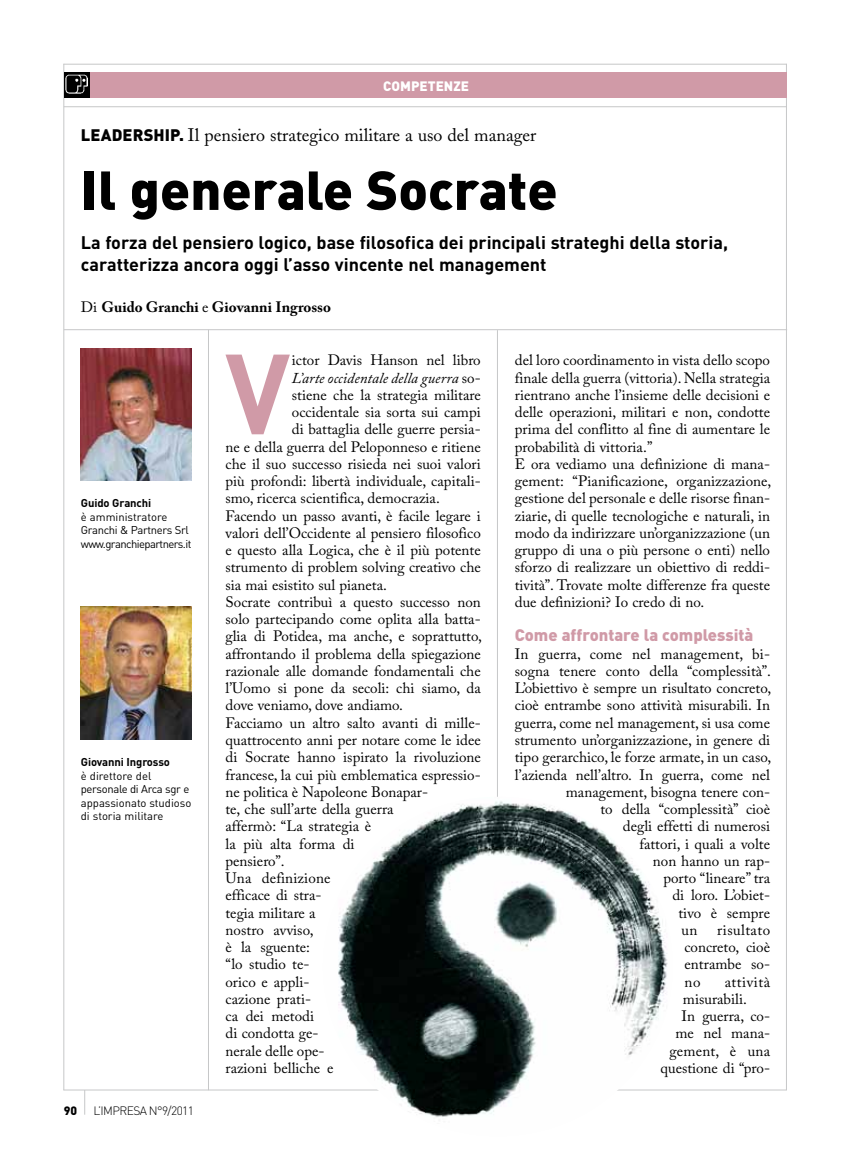
<style>
.page{position:relative;width:851px;height:1170px;background:#fff}
.page>*{position:absolute;margin:0;border:0;box-sizing:border-box;transform-origin:0 0}
.t1{font:700 111.9px "DIN";color:#d09aa7}
.t2{font:900 54px "DIN";color:#000}
.t3{font:700 18px/22.5px "DIN";color:#000}
.t4{font:18px "Adobe Caslon";color:#000}
.t5{font:900 16.5px "DIN";color:#d09aa7}
.t6{font:15px/17.2px "Adobe Caslon Pro";color:#000}
.t7{font:700 15px "Adobe Caslon Pro";color:#000}
.t8{font:italic 15px "Adobe Caslon Pro";letter-spacing:.005em;color:#000}
.t9{font:15px "Adobe Caslon Pro";letter-spacing:.035em;color:#000}
.t10{font:900 13.5px "DIN";color:#fff}
.t11{font:300 12px "DIN";letter-spacing:-.05em;color:#000}
.t12{font:900 12px "DIN";color:#000}
.t13{font:11.25px/13.5px "DIN";color:#000}
.t14{font:11.25px/13.5px "DIN";letter-spacing:-.03em;color:#000}
.t15{font:700 11.25px "DIN";letter-spacing:-.01em;color:#000}
.s1{font-family:"DIN";font-weight:900;font-size:16.5px}
.s2{font-weight:400}
.s3{font-style:normal}
</style>
<div class="page">
<svg style="left:84px;top:1090px;width:1px;height:24px"></svg>
<hr style="left:63px;top:64px;width:1px;height:1026px;background:#c6c7c8">
<hr style="left:786px;top:64px;width:1px;height:1026px;background:#c6c7c8">
<hr style="left:63px;top:1089px;width:723px;height:1px;background:#c6c7c8">
<hr style="left:64px;top:106px;width:722px;height:1px;background:#c6c7c8">
<hr style="left:63px;top:64px;width:723px;height:1px;background:#c6c7c8">
<hr style="left:497px;top:330px;width:1px;height:760px;background:#c6c7c8">
<hr style="left:208px;top:330px;width:1px;height:760px;background:#c6c7c8">
<div style="left:64px;top:72px;width:722px;height:26px;background:#d09aa7"></div>
<div style="left:64px;top:72px;width:26px;height:26px;background:#000"></div>
<img style="left:66px;top:74px;width:22px;height:20px">
<img style="left:81px;top:607px;width:110px;height:132px">
<hr style="left:64px;top:329px;width:723px;height:1px;background:#c6c7c8">
<img style="left:81px;top:349px;width:110px;height:131px">
<img style="left:323px;top:796px;width:349px;height:321px">
<p class="t10" style="left:383px;top:77px;width:87px">competenze</p>
<p class="t4" style="left:81px;top:124px;width:457px"><span class="s1">LEADERSHIP.</span> Il pensiero strategico militare a uso del manager</p>
<h2 class="t2" style="left:81px;top:154px;width:478px">Il generale Socrate</h2>
<p class="t3" style="left:81px;top:230px;width:648px">La forza del pensiero logico, base filosofica dei principali strateghi della storia, caratterizza ancora oggi l’asso vincente nel management</p>
<p class="t7" style="left:81px;top:298px;width:251px"><span class="s2">Di</span> Guido Granchi <span class="s2">e</span> Giovanni Ingrosso</p>
<h1 class="t1" style="left:225px;top:320px;width:67px">V</h1>
<p class="t6" style="left:292px;top:351px;width:190px">ictor Davis Hanson nel libro</p>
<p class="t6" style="left:514px;top:351px;width:258px">del loro coordinamento in vista dello scopo finale della guerra (vittoria). Nella strategia rientrano anche l’insieme delle decisioni e delle operazioni, militari e non, condotte prima del conflitto al fine di aumentare le probabilità di vittoria.”<br>E ora vediamo una definizione di mana&shy;gement: “Pianificazione, organizzazione, gestione del personale e delle risorse finan&shy;ziarie, di quelle tecnologiche e naturali, in modo da indirizzare un’organizzazione (un gruppo di una o più persone o enti) nello sforzo di realizzare un obiettivo di reddi&shy;tività”. Trovate molte differenze fra queste due definizioni? Io credo di no.</p>
<p class="t5" style="left:514px;top:624px;width:240px">Come affrontare la complessità</p>
<p class="t6" style="left:514px;top:644px;width:257px">In guerra, come nel management, bi-</p>
<p class="t6" style="left:514px;top:662px;width:258px">sogna tenere conto della “complessità”.</p>
<p class="t6" style="left:514px;top:679px;width:258px">L’obiettivo è sempre un risultato concreto,</p>
<p class="t6" style="left:514px;top:696px;width:257px">cioè entrambe sono attività misurabili. In</p>
<p class="t6" style="left:514px;top:713px;width:257px">guerra, come nel management, si usa come</p>
<p class="t6" style="left:514px;top:731px;width:257px">strumento un’organizzazione, in genere di</p>
<p class="t6" style="left:514px;top:748px;width:258px">tipo gerarchico, le forze armate, in un caso,</p>
<p class="t6" style="left:514px;top:765px;width:257px">l’azienda nell’altro. In guerra, come nel</p>
<p class="t6" style="left:565px;top:782px;width:206px">management, bisogna tenere con-</p>
<p class="t6" style="left:600px;top:800px;width:171px">to della “complessità” cioè</p>
<p class="t6" style="left:622px;top:817px;width:149px">degli effetti di numerosi</p>
<p class="t6" style="left:639px;top:834px;width:132px">fattori, i quali a volte</p>
<p class="t6" style="left:652px;top:851px;width:119px">non hanno un rap-</p>
<p class="t6" style="left:663px;top:869px;width:108px">porto “lineare” tra</p>
<p class="t6" style="left:672px;top:886px;width:99px">di loro. L’obiet-</p>
<p class="t6" style="left:678px;top:903px;width:93px">tivo è sempre</p>
<p class="t6" style="left:681px;top:920px;width:17px">un</p>
<p class="t8" style="left:292px;top:368px;width:190px">L’arte occidentale della guerra <span class="s3">so-</span></p>
<p class="t6" style="left:292px;top:386px;width:190px">stiene che la strategia militare</p>
<p class="t6" style="left:292px;top:403px;width:190px">occidentale sia sorta sui campi</p>
<p class="t6" style="left:292px;top:420px;width:190px">di battaglia delle guerre persia-</p>
<p class="t6" style="left:225px;top:437px;width:257px">ne e della guerra del Peloponneso e ritiene</p>
<p class="t6" style="left:225px;top:455px;width:257px">che il suo successo risieda nei suoi valori</p>
<p class="t6" style="left:225px;top:472px;width:257px">più profondi: libertà individuale, capitali-</p>
<p class="t6" style="left:225px;top:489px;width:216px">smo, ricerca scientifica, democrazia.</p>
<p class="t6" style="left:225px;top:506px;width:257px">Facendo un passo avanti, è facile legare i</p>
<p class="t6" style="left:225px;top:524px;width:257px">valori dell’Occidente al pensiero filosofico</p>
<p class="t6" style="left:225px;top:541px;width:257px">e questo alla Logica, che è il più potente</p>
<p class="t6" style="left:225px;top:558px;width:257px">strumento di problem solving creativo che</p>
<p class="t6" style="left:225px;top:575px;width:163px">sia mai esistito sul pianeta.</p>
<p class="t6" style="left:225px;top:593px;width:257px">Socrate contribuì a questo successo non</p>
<p class="t6" style="left:225px;top:610px;width:257px">solo partecipando come oplita alla batta-</p>
<p class="t6" style="left:225px;top:627px;width:258px">glia di Potidea, ma anche, e soprattutto,</p>
<p class="t6" style="left:225px;top:644px;width:257px">affrontando il problema della spiegazione</p>
<p class="t6" style="left:225px;top:662px;width:257px">razionale alle domande fondamentali che</p>
<p class="t6" style="left:225px;top:679px;width:257px">l’Uomo si pone da secoli: chi siamo, da</p>
<p class="t6" style="left:225px;top:696px;width:179px">dove veniamo, dove andiamo.</p>
<p class="t6" style="left:225px;top:713px;width:257px">Facciamo un altro salto avanti di mille-</p>
<p class="t6" style="left:225px;top:731px;width:257px">quattrocento anni per notare come le idee</p>
<p class="t6" style="left:225px;top:748px;width:257px">di Socrate hanno ispirato la rivoluzione</p>
<p class="t6" style="left:225px;top:765px;width:257px">francese, la cui più emblematica espressio-</p>
<p class="t6" style="left:225px;top:782px;width:204px">ne politica è Napoleone Bonapar-</p>
<p class="t6" style="left:225px;top:800px;width:169px">te, che sull’arte della guerra</p>
<p class="t6" style="left:225px;top:817px;width:147px">affermò: “La strategia è</p>
<p class="t6" style="left:225px;top:834px;width:130px">la più alta forma di</p>
<p class="t6" style="left:225px;top:851px;width:61px">pensiero”.</p>
<p class="t6" style="left:225px;top:869px;width:106px">Una definizione</p>
<p class="t6" style="left:225px;top:886px;width:98px">efficace di stra-</p>
<p class="t6" style="left:225px;top:903px;width:91px">tegia militare a</p>
<p class="t6" style="left:225px;top:920px;width:90px">nostro avviso,</p>
<p class="t6" style="left:225px;top:938px;width:86px">è la sguente:</p>
<p class="t6" style="left:225px;top:955px;width:85px">“lo studio te-</p>
<p class="t6" style="left:225px;top:972px;width:85px">orico e appli-</p>
<p class="t6" style="left:225px;top:990px;width:87px">cazione prati-</p>
<p class="t6" style="left:225px;top:1007px;width:90px">ca dei metodi</p>
<p class="t6" style="left:225px;top:1024px;width:95px">di condotta ge-</p>
<p class="t6" style="left:225px;top:1041px;width:100px">nerale delle ope-</p>
<p class="t6" style="left:225px;top:1059px;width:109px">razioni belliche e</p>
<p class="t15" style="left:81px;top:496px;width:72px">Guido Granchi</p>
<p class="t14" style="left:81px;top:509px;width:112px">è amministratore<br>Granchi &amp; Partners Srl www.granchiepartners.it</p>
<p class="t15" style="left:81px;top:754px;width:91px">Giovanni Ingrosso</p>
<p class="t13" style="left:81px;top:768px;width:112px">è direttore del personale di Arca sgr e appassionato studioso di storia militare</p>
<p class="t6" style="left:684px;top:920px;width:87px;text-align:justify;text-indent:33px">risultato concreto, cioè entrambe so&shy;no</p>
<p class="t9" style="left:724px;top:972px;width:47px">attività</p>
<p class="t6" style="left:682px;top:989px;width:65px">misurabili.</p>
<p class="t6" style="left:681px;top:1007px;width:90px">In guerra, co-</p>
<p class="t6" style="left:675px;top:1024px;width:96px">me nel mana-</p>
<p class="t6" style="left:669px;top:1041px;width:102px">gement, è una</p>
<p class="t6" style="left:660px;top:1058px;width:111px">questione di “pro-</p>
<p class="t12" style="left:64px;top:1102px;width:15px">90</p>
<p class="t11" style="left:94px;top:1102px;width:102px">L’IMPRESA N°9/2011</p>
</div>
